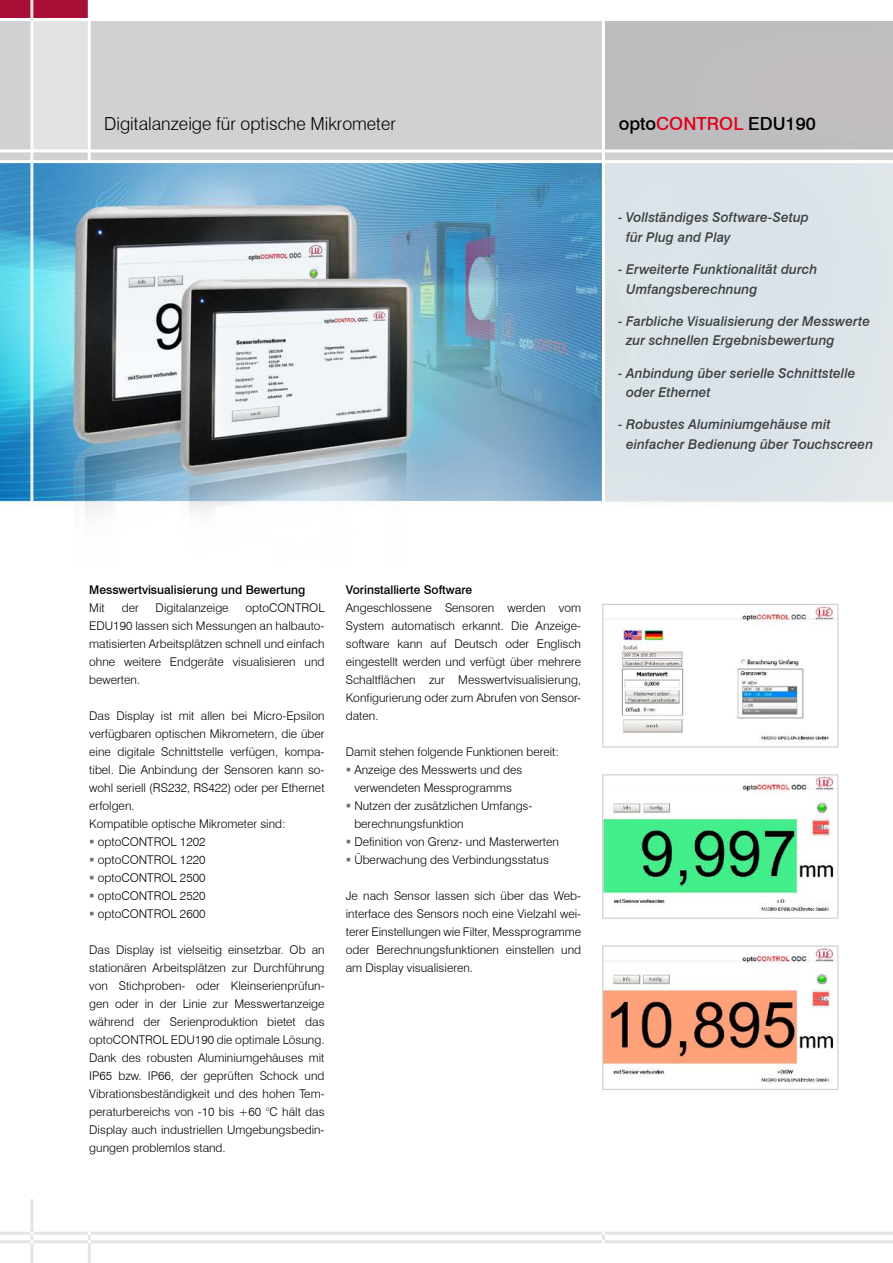
<style>
.page{position:relative;width:893px;height:1263px;background:#fff}
.page>*{position:absolute;margin:0;border:0;box-sizing:border-box;transform-origin:0 0}
.t1{font:300 18px "Swiss 721 BT";color:#000}
.t2{font:500 18px "Swiss 721 BT";color:#000}
.t3{font:italic 500 13.5px/19.5px "Swiss 721 BT";letter-spacing:.005em;color:#3e3d40}
.t4{font:300 12px/18px "Swiss 721 BT";color:#000;text-align:justify}
.t5{font:500 12px "Swiss 721 BT";color:#000}
.s1{color:#e2001a}
</style>
<div class="page">
<img style="left:0;top:163px;width:602px;height:354px">
<img style="left:604px;top:606px;width:232px;height:137px">
<div style="left:602px;top:604px;width:236px;height:143px;border:1px solid #c6c7c8"></div>
<img style="left:604px;top:776px;width:230px;height:137px">
<div style="left:602px;top:774px;width:236px;height:144px;border:1px solid #c6c7c8"></div>
<img style="left:604px;top:948px;width:230px;height:136px">
<div style="left:602px;top:946px;width:236px;height:144px;border:1px solid #c6c7c8"></div>
<div style="left:602px;top:162px;width:291px;height:340px;background:#dae4e9"></div>
<div style="left:0;top:21px;width:893px;height:141px;background:linear-gradient(to right,#d5d7d8,#c0bfc1)"></div>
<div style="left:32px;top:21px;width:57px;height:130px;background:#e2e3e3"></div>
<div style="left:0;top:0;width:89px;height:18px;background:#a90f36"></div>
<hr style="left:88px;top:0;width:3px;height:163px;background:#fff">
<hr style="left:602px;top:17px;width:3px;height:492px;background:#fff">
<hr style="left:0;top:149px;width:893px;height:3px;background:#fff">
<hr style="left:0;top:160px;width:893px;height:3px;background:#fff">
<hr style="left:0;top:1240px;width:893px;height:3px;background:#e3e4e4">
<hr style="left:30px;top:0;width:3px;height:502px;background:#e3e4e4">
<hr style="left:0;top:1232px;width:893px;height:3px;background:#e3e4e4">
<hr style="left:30px;top:1199px;width:3px;height:64px;background:#e3e4e4">
<hr style="left:88px;top:1232px;width:3px;height:31px;background:#e3e4e4">
<svg style="left:602px;top:1232px;width:3px;height:11px"></svg>
<h1 class="t1" style="left:104px;top:113px;width:293px">Digitalanzeige für optische Mikrometer</h1>
<h1 class="t2" style="left:619px;top:113px;width:198px">opto<span class="s1">CONTROL</span> EDU190</h1>
<p class="t3" style="left:626px;top:208px;width:184px;text-indent:-8px">- Vollständiges Software-Setup für Plug and Play</p>
<p class="t3" style="left:626px;top:259px;width:193px;text-indent:-8px">- Erweiterte Funktionalität durch<br>Umfangsberechnung</p>
<p class="t3" style="left:626px;top:311px;width:245px;text-indent:-8px">- Farbliche Visualisierung der Messwerte zur schnellen Ergebnisbewertung</p>
<p class="t3" style="left:626px;top:363px;width:231px;text-indent:-8px">- Anbindung über serielle Schnittstelle oder Ethernet</p>
<p class="t3" style="left:626px;top:415px;width:248px;text-indent:-8px">- Robustes Aluminiumgehäuse mit einfacher Bedienung über Touchscreen</p>
<p class="t5" style="left:89px;top:582px;width:217px">Messwertvisualisierung und Bewertung</p>
<p class="t4" style="left:89px;top:599px;width:17px">Mit</p>
<p class="t4" style="left:122px;top:599px;width:19px">der</p>
<p class="t4" style="left:156px;top:599px;width:75px">Digitalanzeige</p>
<p class="t4" style="left:89px;top:599px;width:237px;text-indent:156px">optoCONTROL EDU190 lassen sich Messungen an halbauto&shy;matisierten Arbeitsplätzen schnell und einfach ohne weitere Endgeräte visualisieren und bewerten.</p>
<p class="t4" style="left:89px;top:707px;width:237px">Das Display ist mit allen bei Micro-Epsilon</p>
<p class="t4" style="left:89px;top:725px;width:237px">verfügbaren optischen Mikrometern, die über</p>
<p class="t4" style="left:89px;top:743px;width:237px">eine digitale Schnittstelle verfügen, kompa-</p>
<p class="t4" style="left:89px;top:761px;width:237px">tibel. Die Anbindung der Sensoren kann so-</p>
<p class="t4" style="left:89px;top:779px;width:237px">wohl seriell (RS232, RS422) oder per Ethernet</p>
<p class="t4" style="left:89px;top:797px;width:47px">erfolgen.</p>
<p class="t4" style="left:89px;top:815px;width:198px">Kompatible optische Mikrometer sind:</p>
<p class="t4" style="left:98px;top:833px;width:109px">optoCONTROL 1202</p>
<p class="t4" style="left:98px;top:851px;width:109px">optoCONTROL 1220</p>
<p class="t4" style="left:98px;top:869px;width:109px">optoCONTROL 2500</p>
<p class="t4" style="left:98px;top:887px;width:109px">optoCONTROL 2520</p>
<p class="t4" style="left:98px;top:905px;width:109px">optoCONTROL 2600</p>
<p class="t4" style="left:89px;top:941px;width:237px">Das Display ist vielseitig einsetzbar. Ob an stationären Arbeitsplätzen zur Durchführung von Stichproben- oder Kleinserienprüfun&shy;gen oder in der Linie zur Messwertanzeige während der Serienproduktion bietet das optoCONTROL EDU190 die optimale Lösung.<br>Dank des robusten Aluminiumgehäuses mit IP65 bzw. IP66, der geprüften Schock und Vibrationsbeständigkeit und des hohen Tem&shy;peraturbereichs von -10 bis +60 °C hält das Display auch industriellen Umgebungsbedin&shy;gungen problemlos stand.</p>
<p class="t5" style="left:346px;top:582px;width:128px">Vorinstallierte Software</p>
<p class="t4" style="left:346px;top:599px;width:237px">Angeschlossene Sensoren werden vom System automatisch erkannt. Die Anzeige&shy;software kann auf Deutsch oder Englisch eingestellt werden und verfügt über mehrere Schaltflächen zur Messwertvisualisierung, Konfigurierung oder zum Abrufen von Sensor&shy;daten.</p>
<p class="t4" style="left:354px;top:743px;width:206px;text-align:left;text-indent:-9px">Damit stehen folgende Funktionen bereit:<br>Anzeige des Messwerts und des verwendeten Messprogramms<br>Nutzen der zusätzlichen Umfangs&shy;berechnungsfunktion<br>Definition von Grenz- und Masterwerten Überwachung des Verbindungsstatus</p>
<p class="t4" style="left:346px;top:887px;width:237px">Je nach Sensor lassen sich über das Web&shy;interface des Sensors noch eine Vielzahl wei&shy;terer Einstellungen wie Filter, Messprogramme oder Berechnungsfunktionen einstellen und am Display visualisieren.</p>
</div>
